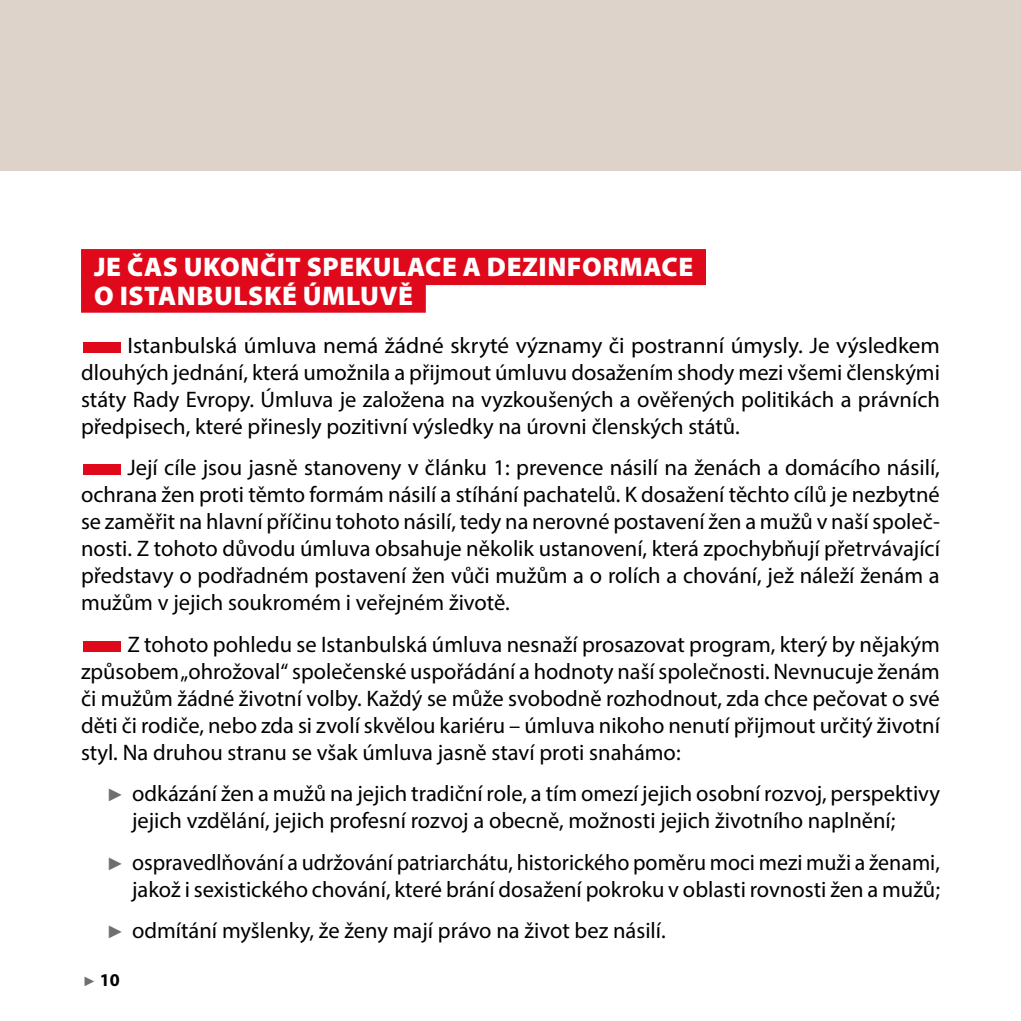
<style>
.page{position:relative;width:1021px;height:1021px;background:#fff}
.page>*{position:absolute;margin:0;border:0;box-sizing:border-box;transform-origin:0 0}
.t1{font:900 27px/29.2px "Myriad Pro";letter-spacing:.02em;color:#fff}
.t2{font:22.5px/27px "Myriad Pro";color:#000;text-align:justify}
.t3{font:700 18px "Myriad Pro";color:#000}
.s1{color:#df091b}
.s2{font-family:"Arial";font-size:18px;color:#706f6f}
.s3{font-family:"Arial";font-weight:400;font-size:13.5px;color:#706f6f}
</style>
<div class="page">
<div style="left:81px;top:249px;width:625px;height:36px;background:#df091b"></div>
<div style="left:81px;top:277px;width:345px;height:36px;background:#df091b"></div>
<div style="left:0;top:0;width:1020px;height:170px;background:#ddd3ca"></div>
<p class="t1" style="left:94px;top:251px;width:600px">JE ČAS UKONČIT SPEKULACE A DEZINFORMACE<br>O ISTANBULSKÉ ÚMLUVĚ</p>
<p class="t2" style="left:81px;top:331px;width:860px"><span class="s1">■</span>Istanbulská úmluva nemá žádné skryté významy či postranní úmysly. Je výsledkem dlouhých jednání, která umožnila a přijmout úmluvu dosažením shody mezi všemi členskými státy Rady Evropy. Úmluva je založena na vyzkoušených a ověřených politikách a právních předpisech, které přinesly pozitivní výsledky na úrovni členských států.</p>
<p class="t2" style="left:81px;top:453px;width:860px"><span class="s1">■</span>Její cíle jsou jasně stanoveny v článku 1: prevence násilí na ženách a domácího násilí, ochrana žen proti těmto formám násilí a stíhání pachatelů. K dosažení těchto cílů je nezbytné se zaměřit na hlavní příčinu tohoto násilí, tedy na nerovné postavení žen a mužů v naší společ&shy;nosti. Z tohoto důvodu úmluva obsahuje několik ustanovení, která zpochybňují přetrvávající představy o podřadném postavení žen vůči mužům a o rolích a chování, jež náleží ženám a mužům v jejich soukromém i veřejném životě.</p>
<p class="t2" style="left:81px;top:630px;width:860px"><span class="s1">■</span>Z tohoto pohledu se Istanbulská úmluva nesnaží prosazovat program, který by nějakým způsobem „ohrožoval“ společenské uspořádání a hodnoty naší společnosti. Nevnucuje ženám či mužům žádné životní volby. Každý se může svobodně rozhodnout, zda chce pečovat o své děti či rodiče, nebo zda si zvolí skvělou kariéru – úmluva nikoho nenutí přijmout určitý životní styl. Na druhou stranu se však úmluva jasně staví proti snahámo:</p>
<p class="t2" style="left:132px;top:779px;width:809px;text-indent:-26px"><span class="s2">►</span> odkázání žen a mužů na jejich tradiční role, a tím omezí jejich osobní rozvoj, perspektivy jejich vzdělání, jejich profesní rozvoj a obecně, možnosti jejich životního naplnění;</p>
<p class="t2" style="left:107px;top:848px;width:835px;text-align:right"><span class="s2">►</span> ospravedlňování a udržování patriarchátu, historického poměru moci mezi muži a ženami, jakož i sexistického chování, které brání dosažení pokroku v oblasti rovnosti žen a mužů;</p>
<p class="t2" style="left:107px;top:916px;width:561px"><span class="s2">►</span> odmítání myšlenky, že ženy mají právo na život bez násilí.</p>
<p class="t3" style="left:83px;top:968px;width:38px"><span class="s3">►</span> 10</p>
</div>
